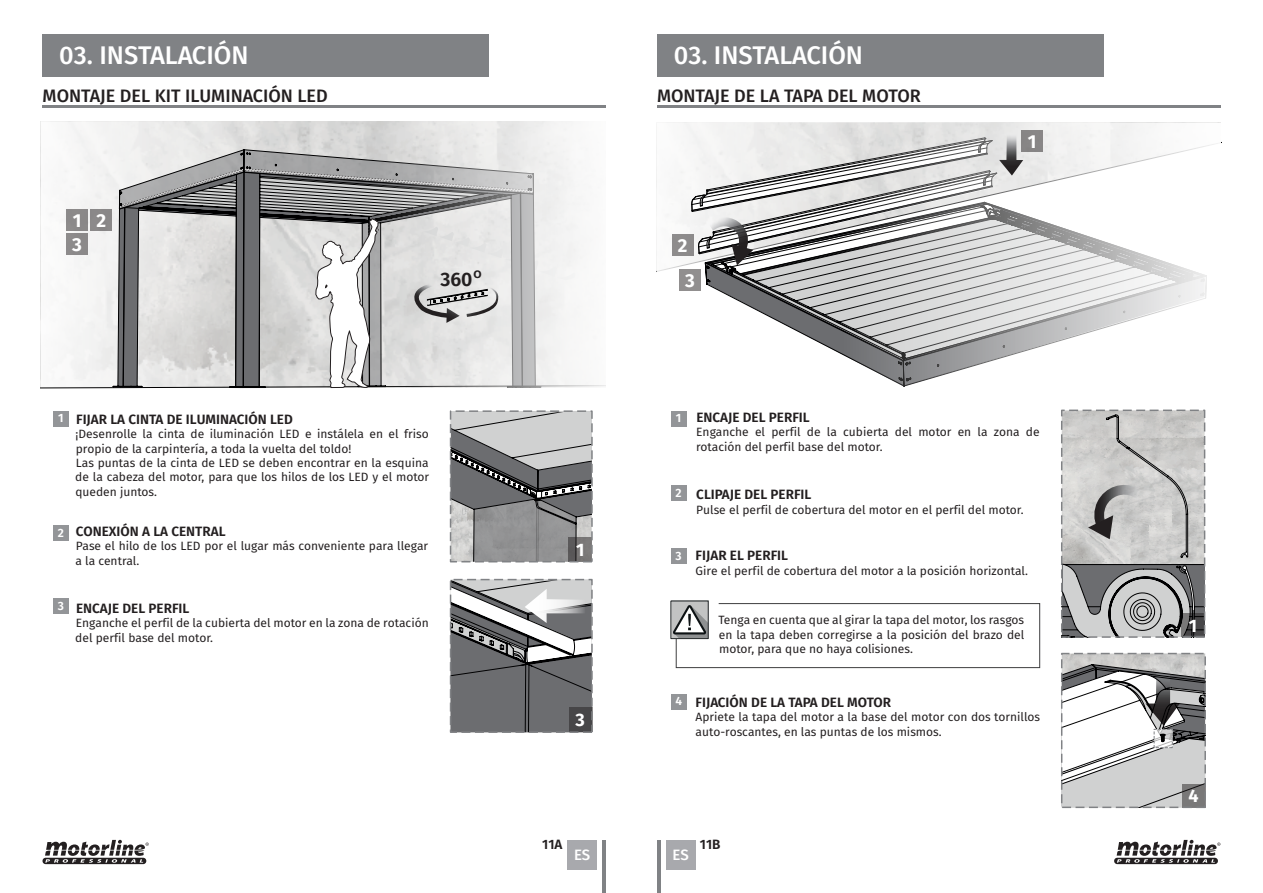
<style>
.page{position:relative;width:1263px;height:893px;background:#fff}
.page>*{position:absolute;margin:0;border:0;box-sizing:border-box;transform-origin:0 0}
.t1{font:500 25.5px "Fira Sans";color:#fff}
.t2{font:600 19.5px "Fira Sans";color:#231f20}
.t3{font:700 18.75px/24.2px "Fira Sans";color:#fff}
.t4{font:500 18px "Fira Sans";color:#231f20}
.t5{font:700 18px "Fira Sans";color:#fff}
.t6{font:500 15px "Fira Sans";color:#fff}
.t7{font:600 13.5px "Fira Sans";color:#231f20}
.t8{font:12px/14.4px "Fira Sans";color:#231f20}
.t9{font:600 12px "Fira Sans";color:#fff}
</style>
<div class="page">
<div style="left:666px;top:840px;width:30px;height:29px;background:#a8a9ad"></div>
<div style="left:567px;top:840px;width:30px;height:29px;background:#a8a9ad"></div>
<hr style="left:603px;top:840px;width:3px;height:53px;background:#808285">
<hr style="left:657px;top:840px;width:3px;height:53px;background:#808285">
<div style="left:657px;top:34px;width:446px;height:43px;background:#808285"></div>
<div style="left:43px;top:34px;width:446px;height:43px;background:#808285"></div>
<hr style="left:43px;top:105px;width:563px;height:3px;background:#808285">
<hr style="left:657px;top:105px;width:563px;height:3px;background:#808285">
<svg style="left:41px;top:121px;width:244px;height:268px"></svg>
<svg style="left:362px;top:121px;width:210px;height:29px"></svg>
<svg style="left:453px;top:582px;width:137px;height:148px;background:#868688"></svg>
<svg style="left:453px;top:413px;width:137px;height:146px;background:#939394"></svg>
<svg style="left:41px;top:150px;width:564px;height:238px"></svg>
<svg style="left:568px;top:537px;width:22px;height:22px"></svg>
<div style="left:569px;top:708px;width:24px;height:24px;background:#474648"></div>
<div style="left:450px;top:410px;width:143px;height:152px;border:2px dashed #808285"></div>
<div style="left:450px;top:579px;width:143px;height:154px;border:2px dashed #808285"></div>
<div style="left:66px;top:210px;width:22px;height:21px;background:#8b898a"></div>
<div style="left:66px;top:234px;width:22px;height:21px;background:#8c8a8a"></div>
<div style="left:91px;top:210px;width:21px;height:21px;background:#8a8888"></div>
<svg style="left:656px;top:122px;width:184px;height:150px"></svg>
<svg style="left:840px;top:122px;width:381px;height:687px"></svg>
<img style="left:1063px;top:655px;width:141px;height:9px">
<svg style="left:1063px;top:415px;width:140px;height:221px;background:#b5b4b4"></svg>
<svg style="left:1063px;top:664px;width:141px;height:142px"></svg>
<svg style="left:1182px;top:784px;width:22px;height:22px"></svg>
<div style="left:1061px;top:410px;width:144px;height:228px;border:1px dashed #808285"></div>
<div style="left:1061px;top:653px;width:145px;height:155px;border:1px dashed #808285"></div>
<div style="left:1021px;top:130px;width:21px;height:22px;background:#888686"></div>
<div style="left:679px;top:270px;width:22px;height:21px;background:#918f8f"></div>
<div style="left:672px;top:235px;width:21px;height:21px;background:#8d8b8c"></div>
<svg style="left:691px;top:133px;width:516px;height:253px"></svg>
<svg style="left:1114px;top:840px;width:106px;height:24px"></svg>
<svg style="left:43px;top:840px;width:106px;height:24px"></svg>
<div style="left:671px;top:601px;width:37px;height:38px;background:#c2c3c3"></div>
<svg style="left:673px;top:603px;width:367px;height:65px"></svg>
<div style="left:670px;top:601px;width:39px;height:38px;border:1px solid #292d2f"></div>
<div style="left:53px;top:411px;width:15px;height:15px;background:#939598"></div>
<div style="left:53px;top:525px;width:15px;height:16px;background:#939598"></div>
<div style="left:53px;top:598px;width:15px;height:16px;background:#939598"></div>
<div style="left:671px;top:411px;width:15px;height:15px;background:#939598"></div>
<div style="left:671px;top:486px;width:15px;height:15px;background:#939598"></div>
<div style="left:671px;top:549px;width:15px;height:15px;background:#939598"></div>
<div style="left:671px;top:694px;width:15px;height:15px;background:#939598"></div>
<h1 class="t1" style="left:59px;top:35px;width:191px">03. INSTALACIÓN</h1>
<h1 class="t1" style="left:674px;top:35px;width:191px">03. INSTALACIÓN</h1>
<h3 class="t4" style="left:43px;top:81px;width:287px">MONTAJE DEL KIT ILUMINACIÓN LED</h3>
<h3 class="t4" style="left:657px;top:81px;width:265px">MONTAJE DE LA TAPA DEL MOTOR</h3>
<h3 class="t3" style="left:72px;top:207px;width:11px">1<br>3</h3>
<h3 class="t3" style="left:97px;top:207px;width:11px">2</h3>
<h2 class="t2" style="left:440px;top:263px;width:43px">360<sup>0</sup></h2>
<h3 class="t3" style="left:678px;top:232px;width:11px">2</h3>
<h3 class="t3" style="left:685px;top:267px;width:11px">3</h3>
<h3 class="t3" style="left:1028px;top:128px;width:10px">1</h3>
<p class="t9" style="left:58px;top:408px;width:7px">1</p>
<p class="t9" style="left:58px;top:523px;width:8px">2</p>
<p class="t9" style="left:58px;top:596px;width:8px">3</p>
<p class="t7" style="left:76px;top:408px;width:218px">FIJAR LA CINTA DE ILUMINACIÓN LED</p>
<p class="t8" style="left:75px;top:426px;width:355px">¡Desenrolle la cinta de iluminación LED e instálela en el friso propio de la carpintería, a toda la vuelta del toldo!<br>Las puntas de la cinta de LED se deben encontrar en la esquina de la cabeza del motor, para que los hilos de los LED y el motor queden juntos.</p>
<p class="t7" style="left:76px;top:520px;width:151px">CONEXIÓN A LA CENTRAL</p>
<p class="t8" style="left:75px;top:539px;width:354px">Pase el hilo de los LED por el lugar más conveniente para llegar a la central.</p>
<p class="t7" style="left:76px;top:597px;width:115px">ENCAJE DEL PERFIL</p>
<p class="t8" style="left:75px;top:616px;width:355px">Enganche el perfil de la cubierta del motor en la zona de rotación del perfil base del motor.</p>
<h3 class="t5" style="left:576px;top:534px;width:10px">1</h3>
<h3 class="t5" style="left:575px;top:704px;width:11px">3</h3>
<p class="t9" style="left:676px;top:408px;width:7px">1</p>
<p class="t7" style="left:696px;top:406px;width:115px">ENCAJE DEL PERFIL</p>
<p class="t8" style="left:696px;top:425px;width:345px">Enganche el perfil de la cubierta del motor en la zona de rotación del perfil base del motor.</p>
<p class="t9" style="left:676px;top:483px;width:8px">2</p>
<p class="t7" style="left:696px;top:483px;width:117px">CLIPAJE DEL PERFIL</p>
<p class="t8" style="left:696px;top:502px;width:329px">Pulse el perfil de cobertura del motor en el perfil del motor.</p>
<p class="t9" style="left:676px;top:546px;width:8px">3</p>
<p class="t7" style="left:696px;top:545px;width:94px">FIJAR EL PERFIL</p>
<p class="t8" style="left:696px;top:563px;width:334px">Gire el perfil de cobertura del motor a la posición horizontal.</p>
<p class="t8" style="left:718px;top:613px;width:307px;text-align:justify">Tenga en cuenta que al girar la tapa del motor, los rasgos en la tapa deben corregirse a la posición del brazo del motor, para que no haya colisiones.</p>
<p class="t9" style="left:675px;top:691px;width:8px">4</p>
<p class="t7" style="left:696px;top:691px;width:197px">FIJACIÓN DE LA TAPA DEL MOTOR</p>
<p class="t8" style="left:696px;top:709px;width:346px">Apriete la tapa del motor a la base del motor con dos tornillos auto-roscantes, en las puntas de los mismos.</p>
<p class="t7" style="left:542px;top:833px;width:22px">11A</p>
<p class="t7" style="left:700px;top:833px;width:22px">11B</p>
<p class="t6" style="left:574px;top:842px;width:18px">ES</p>
<p class="t6" style="left:673px;top:842px;width:18px">ES</p>
<h3 class="t5" style="left:1189px;top:611px;width:10px">1</h3>
<h3 class="t5" style="left:1188px;top:781px;width:12px">4</h3>
</div>
